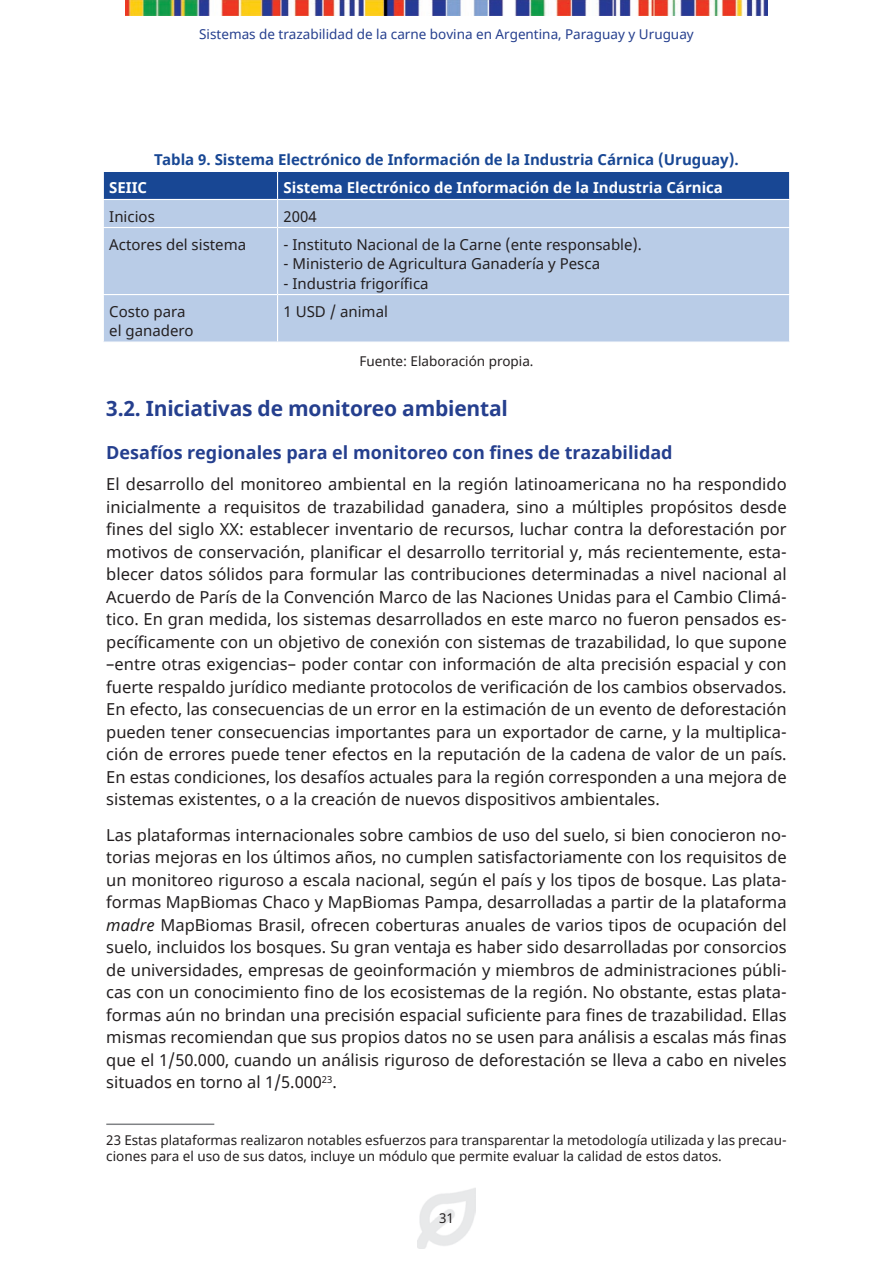
<style>
.page{position:relative;width:893px;height:1263px;background:#fff}
.page>*{position:absolute;margin:0;border:0;box-sizing:border-box;transform-origin:0 0}
.t1{font:700 21px "Noto Sans";letter-spacing:-.01em;color:#253f8e}
.t2{font:700 18px "Noto Sans";color:#253f8e}
.t3{font:16.5px/22.5px "Noto Sans";color:#231f20;text-align:justify}
.t4{font:15px/19.5px "Noto Sans";color:#231f20}
.t5{font:700 15px "Noto Sans";color:#184794}
.t6{font:700 15px "Noto Sans";color:#fff}
.t7{font:13.5px/16.2px "Noto Sans";color:#231f20}
.t8{font:13.5px "Noto Sans";color:#253f8e}
.s1{font-style:italic}
</style>
<div class="page">
<img style="left:125px;top:0;width:643px;height:15px">
<img style="left:417px;top:1188px;width:59px;height:61px">
<div style="left:104px;top:228px;width:685px;height:113px;background:#b9cce7"></div>
<svg style="left:103px;top:171px;width:687px;height:56px;background:#6f8ec0"></svg>
<hr style="left:277px;top:228px;width:1px;height:66px;background:#fff">
<hr style="left:103px;top:294px;width:175px;height:1px;background:#fff">
<hr style="left:278px;top:294px;width:512px;height:1px;background:#fff">
<hr style="left:277px;top:295px;width:1px;height:46px;background:#fff">
<hr style="left:106px;top:1123px;width:108px;height:2px;background:#808285">
<p class="t8" style="left:199px;top:25px;width:496px">Sistemas de trazabilidad de la carne bovina en Argentina, Paraguay y Uruguay</p>
<p class="t5" style="left:154px;top:149px;width:586px">Tabla 9. Sistema Electrónico de Información de la Industria Cárnica (Uruguay).</p>
<p class="t6" style="left:109px;top:177px;width:39px">SEIIC</p>
<p class="t6" style="left:284px;top:177px;width:441px">Sistema Electrónico de Información de la Industria Cárnica</p>
<p class="t4" style="left:109px;top:207px;width:47px">Inicios</p>
<p class="t4" style="left:284px;top:207px;width:35px">2004</p>
<p class="t4" style="left:109px;top:235px;width:138px">Actores del sistema</p>
<p class="t4" style="left:284px;top:235px;width:360px">- Instituto Nacional de la Carne (ente responsable).</p>
<p class="t4" style="left:284px;top:254px;width:318px">- Ministerio de Agricultura Ganadería y Pesca</p>
<p class="t4" style="left:284px;top:274px;width:147px">- Industria frigorífica</p>
<p class="t4" style="left:109px;top:302px;width:86px">Costo para el ganadero</p>
<p class="t4" style="left:284px;top:302px;width:106px">1 USD / animal</p>
<p class="t7" style="left:359px;top:353px;width:176px">Fuente: Elaboración propia.</p>
<p class="t1" style="left:106px;top:394px;width:403px">3.2. Iniciativas de monitoreo ambiental</p>
<p class="t2" style="left:106px;top:440px;width:568px">Desafíos regionales para el monitoreo con fines de trazabilidad</p>
<p class="t3" style="left:106px;top:474px;width:682px">El desarrollo del monitoreo ambiental en la región latinoamericana no ha respondido inicialmente a requisitos de trazabilidad ganadera, sino a múltiples propósitos desde fines del siglo XX: establecer inventario de recursos, luchar contra la deforestación por motivos de conservación, planificar el desarrollo territorial y, más recientemente, esta&shy;blecer datos sólidos para formular las contribuciones determinadas a nivel nacional al Acuerdo de París de la Convención Marco de las Naciones Unidas para el Cambio Climá&shy;tico. En gran medida, los sistemas desarrollados en este marco no fueron pensados es&shy;pecíficamente con un objetivo de conexión con sistemas de trazabilidad, lo que supone –entre otras exigencias– poder contar con información de alta precisión espacial y con fuerte respaldo jurídico mediante protocolos de verificación de los cambios observados.<br>En efecto, las consecuencias de un error en la estimación de un evento de deforestación pueden tener consecuencias importantes para un exportador de carne, y la multiplica&shy;ción de errores puede tener efectos en la reputación de la cadena de valor de un país.<br>En estas condiciones, los desafíos actuales para la región corresponden a una mejora de sistemas existentes, o a la creación de nuevos dispositivos ambientales.</p>
<p class="t3" style="left:106px;top:824px;width:682px">Las plataformas internacionales sobre cambios de uso del suelo, si bien conocieron no&shy;torias mejoras en los últimos años, no cumplen satisfactoriamente con los requisitos de un monitoreo riguroso a escala nacional, según el país y los tipos de bosque. Las plata&shy;formas MapBiomas Chaco y MapBiomas Pampa, desarrolladas a partir de la plataforma <span class="s1">madre</span> MapBiomas Brasil, ofrecen coberturas anuales de varios tipos de ocupación del suelo, incluidos los bosques. Su gran ventaja es haber sido desarrolladas por consorcios de universidades, empresas de geoinformación y miembros de administraciones públi&shy;cas con un conocimiento fino de los ecosistemas de la región. No obstante, estas plata&shy;formas aún no brindan una precisión espacial suficiente para fines de trazabilidad. Ellas mismas recomiendan que sus propios datos no se usen para análisis a escalas más finas que el 1/50.000, cuando un análisis riguroso de deforestación se lleva a cabo en niveles situados en torno al 1/5.000<sup>23</sup>.</p>
<p class="t7" style="left:106px;top:1132px;width:682px">23 Estas plataformas realizaron notables esfuerzos para transparentar la metodología utilizada y las precau&shy;ciones para el uso de sus datos, incluye un módulo que permite evaluar la calidad de estos datos.</p>
<p class="t7" style="left:439px;top:1210px;width:16px">31</p>
</div>
